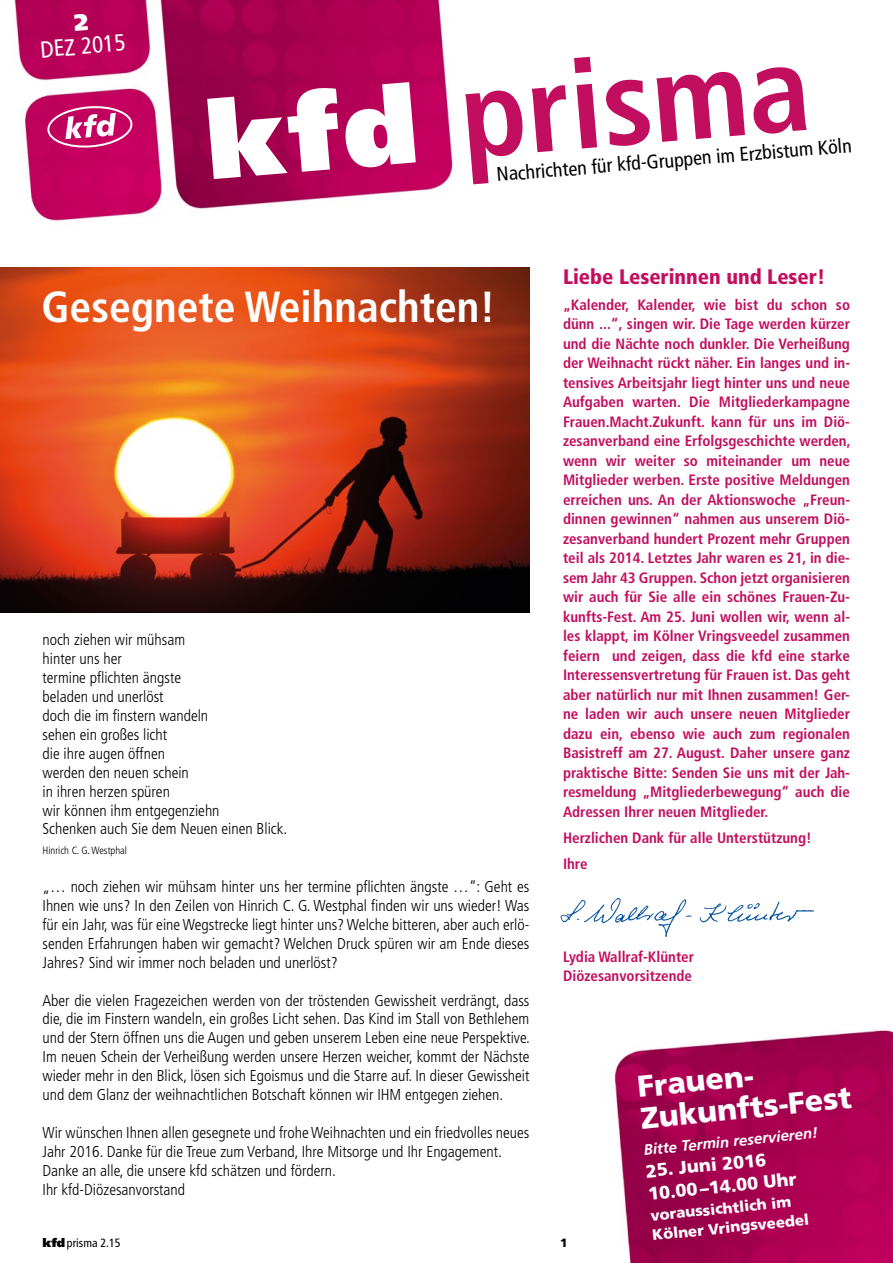
<style>
.page{position:relative;width:893px;height:1263px;background:#fff}
.page>*{position:absolute;margin:0;border:0;box-sizing:border-box;transform-origin:0 0}
.t1{font:700 condensed 123.6px "Frutiger";color:#c20e5f}
.t2{font:700 condensed 43.5px "Frutiger";color:#fff}
.t3{font:900 30px/31.8px "Frutiger";color:#fff}
.t4{font:condensed 23.4px "Frutiger";color:#fff}
.t5{font:900 condensed 21px "Frutiger";color:#c20e5f}
.t6{font:condensed 19.8px "Frutiger";color:#000}
.t7{font:900 18px/22.5px "Frutiger";color:#fff}
.t8{font:300 condensed 15.75px/18.9px "Frutiger";color:#000;text-align:justify}
.t9{font:700 condensed 15px/19.5px "Frutiger";color:#c20e5f}
.t10{font:900 15px/19.5px "Frutiger";color:#fff}
.t11{font:italic 700 15px "Frutiger";color:#fff}
.t12{font:condensed 12px "Frutiger";color:#000}
.t13{font:900 12px "Frutiger";color:#000}
.t14{font:300 condensed 10.5px "Frutiger";color:#000}
.s1{font-weight:900;font-stretch:normal;font-size:107.25px;color:#fff}
.s2{font-weight:900;font-stretch:normal}
</style>
<div class="page">
<img style="left:0;top:267px;width:529px;height:346px">
<img style="left:614px;top:1030px;width:279px;height:233px">
<img style="left:14px;top:0;width:439px;height:221px">
<svg style="left:44px;top:101px;width:94px;height:71px"></svg>
<img style="left:560px;top:898px;width:253px;height:39px">
<svg style="left:74px;top:14px;width:14px;height:17px"></svg>
<h3 class="t4" style="left:39px;top:36px;width:87px;rotate:-5deg">DEZ 2015</h3>
<h1 class="t1" style="left:199px;top:65px;width:608px;rotate:-5deg"><span class="s1">kfd</span> prisma</h1>
<p class="t6" style="left:496px;top:164px;width:358px;rotate:-5deg">Nachrichten für kfd-Gruppen im Erzbistum Köln</p>
<h2 class="t2" style="left:41px;top:282px;width:456px">Gesegnete Weihnachten!</h2>
<p class="t8" style="left:43px;top:631px;width:246px;text-align:left">noch ziehen wir mühsam<br>hinter uns her<br>termine pflichten ängste<br>beladen und unerlöst<br>doch die im finstern wandeln<br>sehen ein großes licht<br>die ihre augen öffnen<br>werden den neuen schein<br>in ihren herzen spüren<br>wir können ihm entgegenziehn<br>Schenken auch Sie dem Neuen einen Blick.</p>
<p class="t14" style="left:43px;top:844px;width:86px">Hinrich C. G. Westphal</p>
<h3 class="t5" style="left:563px;top:264px;width:264px">Liebe Leserinnen und Leser!</h3>
<p class="t9" style="left:563px;top:295px;width:289px;text-align:justify">„Kalender, Kalender, wie bist du schon so dünn ...“, singen wir. Die Tage werden kürzer und die Nächte noch dunkler. Die Verheißung der Weihnacht rückt näher. Ein langes und in&shy;tensives Arbeitsjahr liegt hinter uns und neue Aufgaben warten. Die Mitgliederkampagne Frauen.Macht.Zukunft. kann für uns im Diö&shy;zesanverband eine Erfolgsgeschichte werden, wenn wir weiter so miteinander um neue Mitglieder werben. Erste positive Meldungen erreichen uns. An der Aktionswoche „Freun&shy;dinnen gewinnen“ nahmen aus unserem Diö&shy;zesanverband hundert Prozent mehr Gruppen teil als 2014. Letztes Jahr waren es 21, in die&shy;sem Jahr 43 Gruppen. Schon jetzt organisieren wir auch für Sie alle ein schönes Frauen-Zu&shy;kunfts-Fest. Am 25. Juni wollen wir, wenn al&shy;les klappt, im Kölner Vringsveedel zusammen feiern und zeigen, dass die kfd eine starke Interessensvertretung für Frauen ist. Das geht aber natürlich nur mit Ihnen zusammen! Ger&shy;ne laden wir auch unsere neuen Mitglieder dazu ein, ebenso wie auch zum regionalen Basistreff am 27. August. Daher unsere ganz praktische Bitte: Senden Sie uns mit der Jah&shy;resmeldung „Mitgliederbewegung“ auch die Adressen Ihrer neuen Mitglieder.</p>
<p class="t9" style="left:563px;top:825px;width:250px;line-height:25.8px">Herzlichen Dank für alle Unterstützung!<br>Ihre</p>
<p class="t8" style="left:43px;top:877px;width:488px">„… noch ziehen wir mühsam hinter uns her termine pflichten ängste …“: Geht es Ihnen wie uns? In den Zeilen von Hinrich C. G. Westphal finden wir uns wieder! Was für ein Jahr, was für eine Wegstrecke liegt hinter uns? Welche bitteren, aber auch erlö&shy;senden Erfahrungen haben wir gemacht? Welchen Druck spüren wir am Ende dieses Jahres? Sind wir immer noch beladen und unerlöst?</p>
<p class="t8" style="left:43px;top:991px;width:489px">Aber die vielen Fragezeichen werden von der tröstenden Gewissheit verdrängt, dass die, die im Finstern wandeln, ein großes Licht sehen. Das Kind im Stall von Bethlehem und der Stern öffnen uns die Augen und geben unserem Leben eine neue Perspektive.<br>Im neuen Schein der Verheißung werden unsere Herzen weicher, kommt der Nächste wieder mehr in den Blick, lösen sich Egoismus und die Starre auf. In dieser Gewissheit und dem Glanz der weihnachtlichen Botschaft können wir IHM entgegen ziehen.</p>
<p class="t8" style="left:43px;top:1123px;width:488px;text-align:left">Wir wünschen Ihnen allen gesegnete und frohe Weihnachten und ein friedvolles neues Jahr 2016. Danke für die Treue zum Verband, Ihre Mitsorge und Ihr Engagement.<br>Danke an alle, die unsere kfd schätzen und fördern.<br>Ihr kfd-Diözesanvorstand</p>
<p class="t9" style="left:563px;top:947px;width:133px">Lydia Wallraf-Klünter<br>Diözesanvorsitzende</p>
<h3 class="t3" style="left:636px;top:1071px;width:213px;rotate:-6deg">Frauen-<br>Zukunfts-Fest</h3>
<p class="t11" style="left:643px;top:1141px;width:176px;rotate:-6deg">Bitte Termin reservieren!</p>
<p class="t7" style="left:645px;top:1160px;width:150px;rotate:-6deg">25. Juni 2016<br>10.00–14.00 Uhr</p>
<p class="t10" style="left:649px;top:1206px;width:159px;rotate:-6deg">voraussichtlich im<br>Kölner Vringsveedel</p>
<p class="t12" style="left:43px;top:1236px;width:80px"><span class="s2">kfd</span>prisma 2.15</p>
<p class="t13" style="left:560px;top:1235px;width:9px">1</p>
</div>
